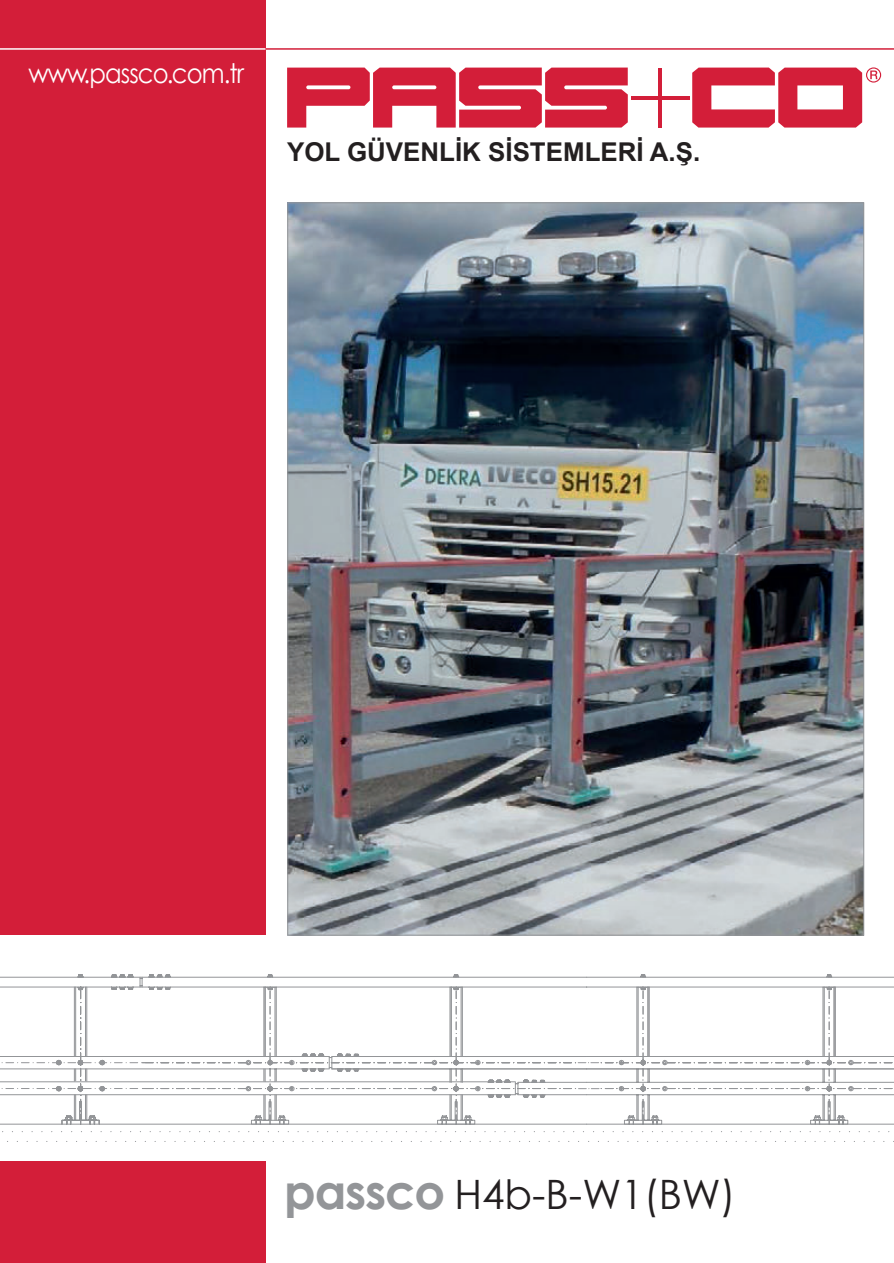
<style>
.page{position:relative;width:894px;height:1263px;background:#fff}
.page>*{position:absolute;margin:0;border:0;box-sizing:border-box;transform-origin:0 0}
.t1{font:40.5px "Century Gothic";color:#231f20}
.t2{font:27px "Century Gothic";letter-spacing:-.035em;color:#fff;scale:.9 1}
.t3{font:700 25.95px "Arial";color:#231f20}
.s1{font-weight:700;font-size:48px;color:#939598}
</style>
<div class="page">
<div style="left:0;top:0;width:265px;height:1263px;background:#d31e39"></div>
<div style="left:0;top:935px;width:893px;height:226px;background:#fff"></div>
<hr style="left:0;top:48px;width:893px;height:2px;background:#fff">
<hr style="left:265px;top:48px;width:628px;height:2px;background:#d31e39">
<img style="left:289px;top:204px;width:572px;height:729px">
<svg style="left:0;top:974px;width:585px;height:151px"></svg>
<svg style="left:2px;top:1131px;width:582px;height:11px"></svg>
<svg style="left:585px;top:976px;width:308px;height:166px"></svg>
<svg style="left:287px;top:68px;width:340px;height:60px"></svg>
<svg style="left:658px;top:68px;width:3px;height:60px"></svg>
<hr style="left:630px;top:96px;width:59px;height:4px;background:#d31e39">
<svg style="left:692px;top:67px;width:188px;height:61px"></svg>
<p class="t2" style="left:28px;top:57px;width:241px">www.passco.com.tr</p>
<p class="t3" style="left:287px;top:135px;width:414px">YOL GÜVENLİK SİSTEMLERİ A.Ş.</p>
<h1 class="t1" style="left:284px;top:1170px;width:453px"><span class="s1">passco</span> H4b-B-W1(BW)</h1>
</div>
